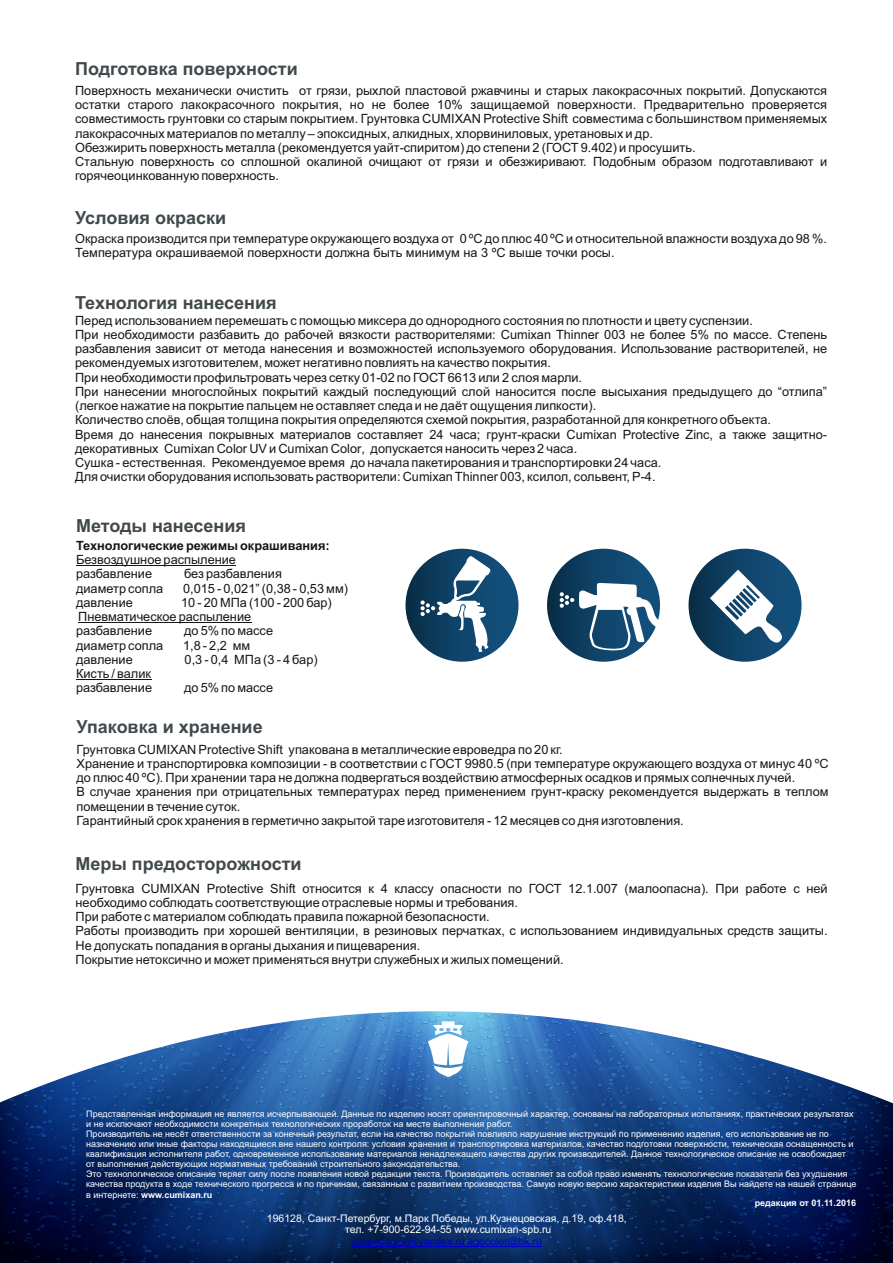
<style>
.page{position:relative;width:893px;height:1263px;background:#fff}
.page>*{position:absolute;margin:0;border:0;box-sizing:border-box;transform-origin:0 0}
.t1{font:700 18px "Arial";color:#41494d}
.t2{font:12.75px/14.2px "Arial";color:#151616}
.t3{font:700 12.75px "Arial";color:#151616}
.t4{font:10.5px/11.7px "Arial";color:#fff;text-align:center}
.t5{font:10.5px "Arial";color:#0000c4}
.t6{font:9px/10.1px "Arial";color:#fff}
.t7{font:700 9px "Arial";color:#fff}
.s1{font-weight:700}
</style>
<div class="page">
<img style="left:0;top:1011px;width:893px;height:252px">
<svg style="left:428px;top:1021px;width:41px;height:56px"></svg>
<svg style="left:405px;top:549px;width:113px;height:113px;background:#14486e"></svg>
<svg style="left:688px;top:549px;width:113px;height:113px;background:#124467"></svg>
<div style="left:547px;top:549px;width:113px;height:113px;background:linear-gradient(to right,#0c334c,#175686);border-radius:50%"></div>
<svg style="left:420px;top:556px;width:71px;height:96px"></svg>
<svg style="left:710px;top:569px;width:73px;height:74px"></svg>
<svg style="left:560px;top:583px;width:100px;height:68px"></svg>
<hr style="left:352px;top:1246px;width:116px;height:1px;background:#0000c4">
<hr style="left:468px;top:1246px;width:74px;height:1px;background:#0000c4">
<hr style="left:76px;top:565px;width:160px;height:1px;background:#151616">
<hr style="left:78px;top:622px;width:173px;height:1px;background:#151616">
<hr style="left:76px;top:679px;width:75px;height:1px;background:#151616">
<h1 class="t1" style="left:75px;top:62px;width:224px">Подготовка поверхности</h1>
<p class="t2" style="left:75px;top:84px;width:754px">Поверхность механически очистить от грязи, рыхлой пластовой ржавчины и старых лакокрасочных покрытий. Допускаются остатки старого лакокрасочного покрытия, но не более 10% защищаемой поверхности. Предварительно проверяется совместимость грунтовки со старым покрытием. Грунтовка CUMIXAN Protective Shift совместима с большинством применяемых лакокрасочных материалов по металлу – эпоксидных, алкидных, хлорвиниловых, уретановых и др.<br>Обезжирить поверхность металла (рекомендуется уайт-спиритом) до степени 2 (ГОСТ 9.402) и просушить.<br>Стальную поверхность со сплошной окалиной очищают от грязи и обезжиривают. Подобным образом подготавливают и горячеоцинкованную поверхность.</p>
<h1 class="t1" style="left:75px;top:211px;width:153px">Условия окраски</h1>
<p class="t2" style="left:75px;top:233px;width:753px">Окраска производится при температуре окружающего воздуха от 0 ºС до плюс 40 ºС и относительной влажности воздуха до 98 %.<br>Температура окрашиваемой поверхности должна быть минимум на 3 ºС выше точки росы.</p>
<h1 class="t1" style="left:75px;top:296px;width:203px">Технология нанесения</h1>
<p class="t2" style="left:75px;top:314px;width:754px">Перед использованием перемешать с помощью миксера до однородного состояния по плотности и цвету суспензии.<br>При необходимости разбавить до рабочей вязкости растворителями: Cumixan Thinner 003 не более 5% по массе. Степень разбавления зависит от метода нанесения и возможностей используемого оборудования. Использование растворителей, не рекомендуемых изготовителем, может негативно повлиять на качество покрытия.<br>При необходимости профильтровать через сетку 01-02 по ГОСТ 6613 или 2 слоя марли.<br>При нанесении многослойных покрытий каждый последующий слой наносится после высыхания предыдущего до “отлипа” (легкое нажатие на покрытие пальцем не оставляет следа и не даёт ощущения липкости).<br>Количество слоёв, общая толщина покрытия определяются схемой покрытия, разработанной для конкретного объекта.<br>Время до нанесения покрывных материалов составляет 24 часа; грунт-краски Cumixan Protective Zinc, а также защитно&shy;декоративных Cumixan Color UV и Cumixan Color, допускается наносить через 2 часа.<br>Сушка - естественная. Рекомендуемое время до начала пакетирования и транспортировки 24 часа.<br>Для очистки оборудования использовать растворители: Cumixan Thinner 003, ксилол, сольвент, Р-4.</p>
<h1 class="t1" style="left:76px;top:519px;width:171px">Методы нанесения</h1>
<p class="t3" style="left:76px;top:540px;width:255px">Технологические режимы окрашивания:</p>
<p class="t2" style="left:76px;top:554px;width:161px">Безвоздушное распыление разбавление</p>
<p class="t2" style="left:184px;top:568px;width:99px">без разбавления</p>
<p class="t2" style="left:76px;top:582px;width:89px">диаметр сопла</p>
<p class="t2" style="left:183px;top:582px;width:166px">0,015 - 0,021” (0,38 - 0,53 мм)</p>
<p class="t2" style="left:76px;top:596px;width:58px">давление</p>
<p class="t2" style="left:76px;top:596px;width:257px;text-indent:105px">10 - 20 МПа (100 - 200 бар)<br>Пневматическое распыление<br>разбавление</p>
<p class="t2" style="left:184px;top:625px;width:91px">до 5% по массе</p>
<p class="t2" style="left:76px;top:639px;width:89px">диаметр сопла</p>
<p class="t2" style="left:183px;top:639px;width:69px">1,8 - 2,2 мм</p>
<p class="t2" style="left:76px;top:653px;width:58px">давление</p>
<p class="t2" style="left:185px;top:653px;width:135px">0,3 - 0,4 МПа (3 - 4 бар)</p>
<p class="t2" style="left:76px;top:667px;width:78px">Кисть / валик разбавление</p>
<p class="t2" style="left:184px;top:682px;width:91px">до 5% по массе</p>
<h1 class="t1" style="left:76px;top:720px;width:188px">Упаковка и хранение</h1>
<p class="t2" style="left:76px;top:743px;width:754px">Грунтовка CUMIXAN Protective Shift упакована в металлические евроведра по 20 кг.<br>Хранение и транспортировка композиции - в соответствии с ГОСТ 9980.5 (при температуре окружающего воздуха от минус 40 ºС до плюс 40 ºС). При хранении тара не должна подвергаться воздействию атмосферных осадков и прямых солнечных лучей.<br>В случае хранения при отрицательных температурах перед применением грунт-краску рекомендуется выдержать в теплом помещении в течение суток.<br>Гарантийный срок хранения в герметично закрытой таре изготовителя - 12 месяцев со дня изготовления.</p>
<h1 class="t1" style="left:76px;top:857px;width:228px">Меры предосторожности</h1>
<p class="t2" style="left:76px;top:882px;width:754px">Грунтовка CUMIXAN Protective Shift относится к 4 классу опасности по ГОСТ 12.1.007 (малоопасна). При работе с ней необходимо соблюдать соответствующие отраслевые нормы и требования.<br>При работе с материалом соблюдать правила пожарной безопасности.<br>Работы производить при хорошей вентиляции, в резиновых перчатках, с использованием индивидуальных средств защиты.<br>Не допускать попадания в органы дыхания и пищеварения.<br>Покрытие нетоксично и может применяться внутри служебных и жилых помещений.</p>
<p class="t6" style="left:86px;top:1110px;width:772px">Представленная информация не является исчерпывающей. Данные по изделию носят ориентировочный характер, основаны на лабораторных испытаниях, практических результатах и не исключают необходимости конкретных технологических проработок на месте выполнения работ.<br>Производитель не несёт ответственности за конечный результат, если на качество покрытий повлияло нарушение инструкций по применению изделия, его использование не по назначению или иные факторы находящиеся вне нашего контроля: условия хранения и транспортировка материалов, качество подготовки поверхности, техническая оснащенность и квалификация исполнителя работ, одновременное использование материалов ненадлежащего качества других производителей. Данное технологическое описание не освобождает от выполнения действующих нормативных требований строительного законодательства.<br>Это технологическое описание теряет силу после появления новой редакции текста. Производитель оставляет за собой право изменять технологические показатели без ухудшения качества продукта в ходе технического прогресса и по причинам, связанным с развитием производства. Самую новую версию характеристики изделия Вы найдете на нашей странице в интернете: <span class="s1">www.cumixan.ru</span></p>
<p class="t4" style="left:267px;top:1213px;width:361px">196128, Санкт-Петербург, м.Парк Победы, ул.Кузнецовская, д.19, оф.418, тел. +7-900-622-94-55 www.cumixan-spb.ru</p>
<p class="t5" style="left:352px;top:1237px;width:191px">czkegocolor@yandex.ru egocolor@bk.ru</p>
<p class="t7" style="left:755px;top:1199px;width:103px">редакция от 01.11.2016</p>
</div>
